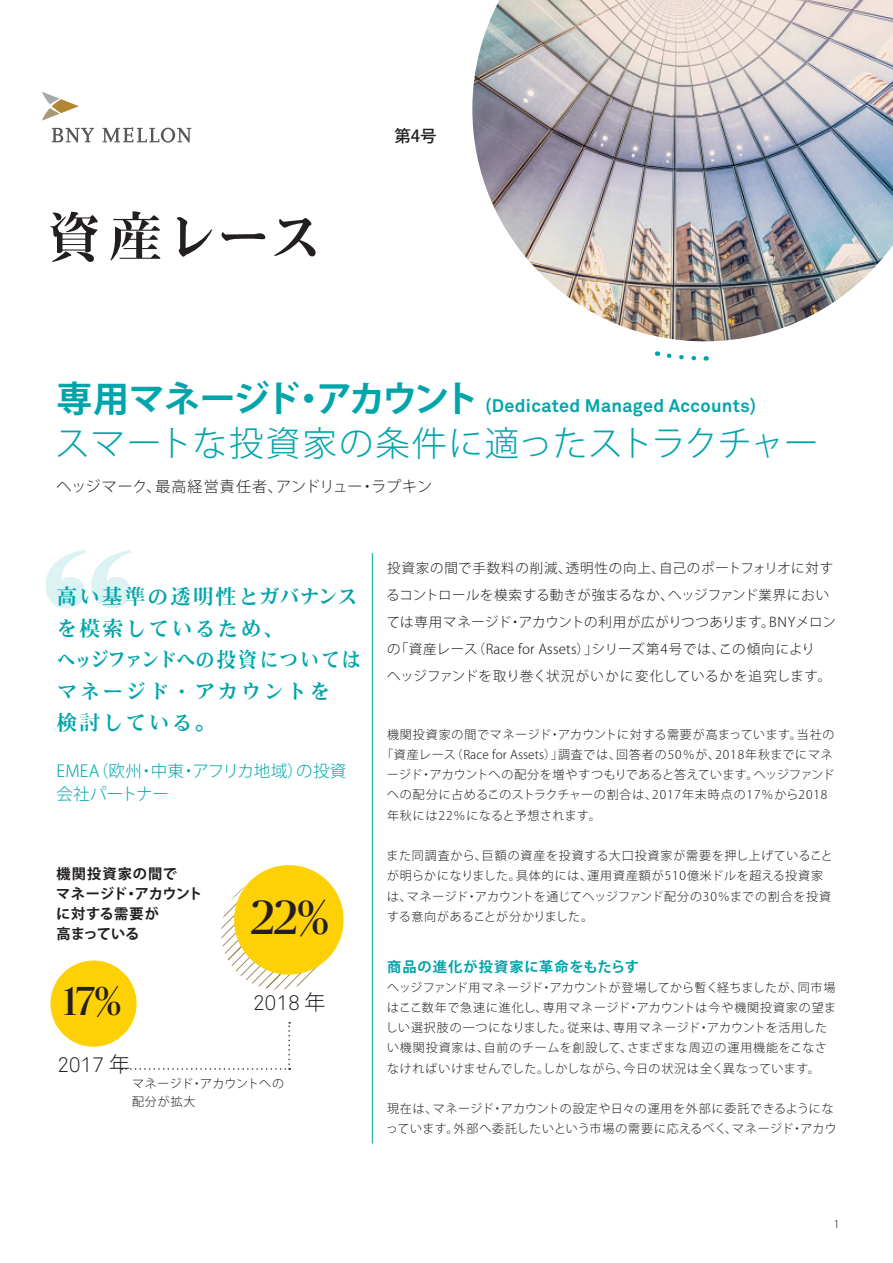
<style>
.page{position:relative;width:893px;height:1263px;background:#fff}
.page>*{position:absolute;margin:0;border:0;box-sizing:border-box;transform-origin:0 0}
.t1{font:700 234px "Publico Banner";color:#00a5ac}
.t2{font:54px "EPSON FUTO MINCHO";color:#231f20}
.t3{font:48px "Publico Banner";color:#231f20}
.t4{font:40.5px "Publico Banner";color:#231f20}
.t5{font:300 34.5px "Koz Go Pro";letter-spacing:.02em;color:#00a5ac}
.t6{font:21px/31.5px "EPSON FUTO MINCHO";letter-spacing:.095em;color:#00a5ac}
.t7{font:300 21px "Akkurat Std";letter-spacing:-.01em;color:#231f20}
.t8{font:700 18px "Akkurat Std";letter-spacing:.02em;color:#00a5ac}
.t9{font:300 16.5px/23.2px "Koz Go Pro";letter-spacing:.02em;color:#00a5ac}
.t10{font:500 16.5px "Koz Go Pro";color:#231f20}
.t11{font:300 15px "Koz Go Pro";letter-spacing:.015em;color:#231f20}
.t12{font:700 14.25px/20.2px "Koz Go Pro";letter-spacing:.02em;color:#231f20}
.t13{font:700 14.25px "Koz Go Pro";letter-spacing:.065em;color:#00a5ac}
.t14{font:300 13.5px/27px "Koz Go Pro";letter-spacing:.035em;color:#231f20}
.t15{font:300 13.5px/27px "Koz Go Pro";letter-spacing:.01em;color:#231f20}
.t16{font:300 12px/20.2px "Koz Go Pro";letter-spacing:.055em;color:#231f20}
.t17{font:300 12px/20.2px "Koz Go Pro";letter-spacing:.035em;color:#231f20}
.t18{font:300 10.5px "Koz Go Pro";color:#231f20}
.s1{font-family:"Koz Go Pro";font-size:36px}
.s2{font-family:"Koz Go Pro"}
</style>
<div class="page">
<svg style="left:42px;top:92px;width:37px;height:29px"></svg>
<svg style="left:102px;top:127px;width:89px;height:16px"></svg>
<svg style="left:52px;top:128px;width:42px;height:15px"></svg>
<img style="left:472px;top:0;width:421px;height:341px">
<svg style="left:667px;top:353px;width:40px;height:8px"></svg>
<svg style="left:122px;top:1022px;width:168px;height:48px"></svg>
<svg style="left:472px;top:203px;width:86px;height:110px"></svg>
<svg style="left:221px;top:877px;width:113px;height:112px"></svg>
<hr style="left:372px;top:553px;width:1px;height:590px;background:#00a5ac">
<div style="left:50px;top:960px;width:87px;height:87px;background:#fed006;border-radius:50%"></div>
<div style="left:234px;top:865px;width:110px;height:110px;background:#fed006;border-radius:50%"></div>
<h1 class="t2" style="left:47px;top:210px;width:277px">資産レース</h1>
<p class="t10" style="left:394px;top:125px;width:44px">第4号</p>
<h2 class="t8" style="left:56px;top:395px;width:701px"><span class="s1">専用マネージド・アカウント</span> (Dedicated Managed Accounts)</h2>
<h2 class="t5" style="left:55px;top:420px;width:765px">スマートな投資家の条件に適ったストラクチャー</h2>
<p class="t11" style="left:56px;top:476px;width:377px">ヘッジマーク、最高経営責任者、アンドリュー・ラプキン</p>
<h1 class="t1" style="left:42px;top:465px;width:94px">“</h1>
<p class="t6" style="left:56px;top:581px;width:306px">高い基準の透明性とガバナンスを模索しているため、<br>ヘッジファンドへの投資についてはマネージド・アカウントを<br>検討している。</p>
<p class="t9" style="left:56px;top:759px;width:291px">EMEA（欧州・中東・アフリカ地域）の投資会社パートナー</p>
<h4 class="t12" style="left:56px;top:864px;width:148px">機関投資家の間で<br>マネージド・アカウントに対する需要が<br>高まっている</h4>
<p class="t4" style="left:64px;top:973px;width:60px">17%</p>
<p class="t7" style="left:57px;top:1052px;width:75px">2017 <span class="s2">年</span></p>
<p class="t3" style="left:251px;top:885px;width:79px">22%</p>
<p class="t7" style="left:253px;top:990px;width:74px">2018 <span class="s2">年</span></p>
<p class="t16" style="left:132px;top:1075px;width:154px;line-height:17.2px">マネージド・アカウントへの配分が拡大</p>
<p class="t14" style="left:386px;top:554px;width:451px">投資家の間で手数料の削減、透明性の向上、自己のポートフォリオに対するコントロールを模索する動きが強まるなか、ヘッジファンド業界においては専用マネージド・アカウントの利用が広がりつつあります。BNYメロン</p>
<p class="t15" style="left:387px;top:635px;width:445px;text-indent:85px">（Race for Assets）」シリーズ第4号では、この傾向によりヘッジファンドを取り巻く状況がいかに変化しているかを追究します。</p>
<p class="t14" style="left:387px;top:635px;width:92px">の「資産レース</p>
<p class="t16" style="left:387px;top:724px;width:449px">機関投資家の間でマネージド・アカウントに対する需要が高まっています。当社の</p>
<p class="t16" style="left:387px;top:744px;width:449px;text-indent:64px">（Race for Assets）」調査では、回答者の50％が、2018年秋までにマネージド・アカウントへの配分を増やすつもりであると答えています。ヘッジファンドへの配分に占めるこのストラクチャーの割合は、2017年末時点の17％から2018年秋には22％になると予想されます。</p>
<p class="t16" style="left:387px;top:846px;width:448px">また同調査から、巨額の資産を投資する大口投資家が需要を押し上げていることが明らかになりました。具体的には、運用資産額が510億米ドルを超える投資家は、マネージド・アカウントを通じてヘッジファンド配分の30％までの割合を投資する意向があることが分かりました。</p>
<h3 class="t13" style="left:387px;top:957px;width:253px">商品の進化が投資家に革命をもたらす</h3>
<p class="t16" style="left:386px;top:977px;width:452px">ヘッジファンド用マネージド・アカウントが登場してから暫く経ちましたが、同市場はここ数年で急速に進化し、専用マネージド・アカウントは今や機関投資家の望ましい選択肢の一つになりました。従来は、専用マネージド・アカウントを活用したい機関投資家は、自前のチームを創設して、さまざまな周辺の運用機能をこなさなければいけませんでした。しかしながら、今日の状況は全く異なっています。</p>
<p class="t17" style="left:386px;top:1099px;width:452px">現在は、マネージド・アカウントの設定や日々の運用を外部に委託できるようになっています。外部へ委託したいという市場の需要に応えるべく、マネージド・アカウ</p>
<p class="t16" style="left:381px;top:744px;width:76px">「資産レース</p>
<p class="t18" style="left:834px;top:1217px;width:7px">1</p>
</div>
